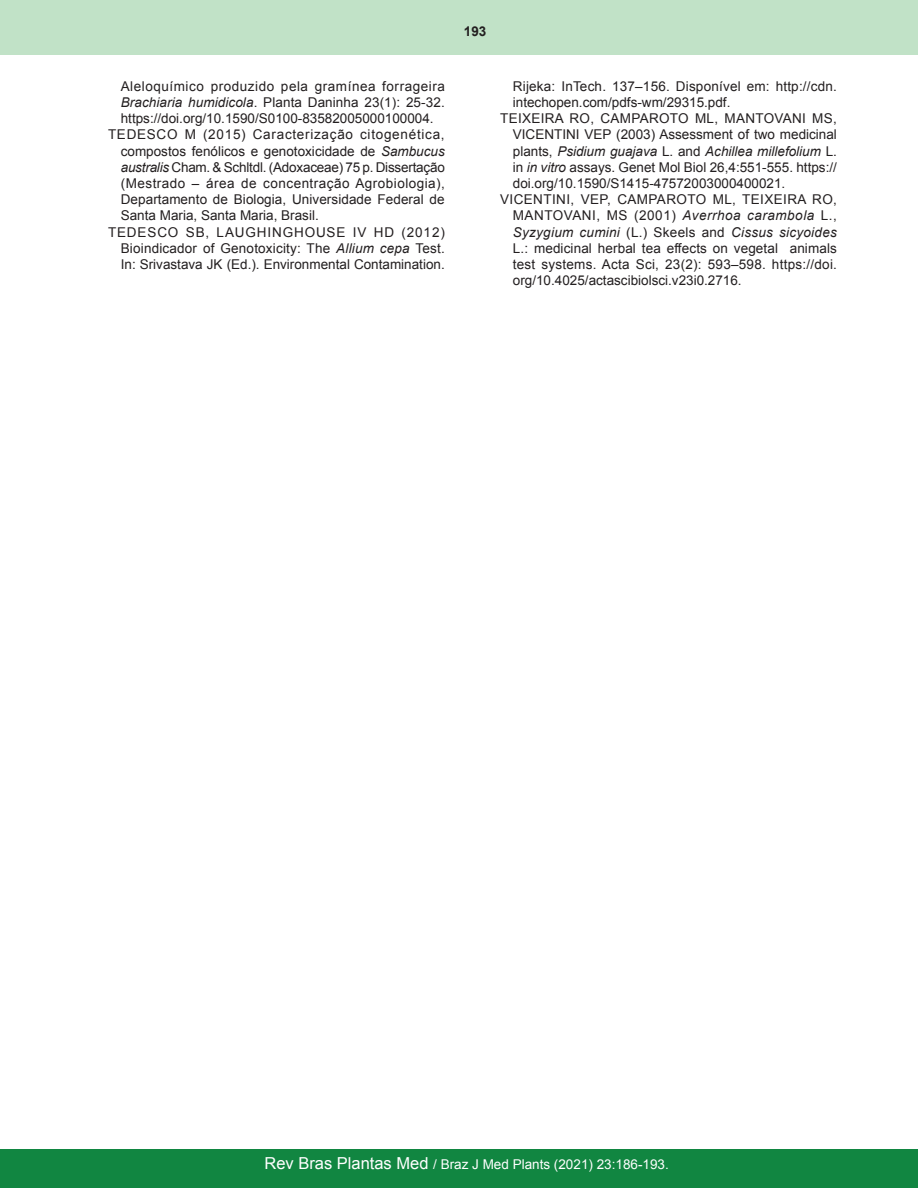
<style>
.page{position:relative;width:918px;height:1188px;background:#fff}
.page>*{position:absolute;margin:0;border:0;box-sizing:border-box;transform-origin:0 0}
.a-biblio{font:13.5px/16.2px "Arial";color:#231f20;text-align:justify}
.t1{font:13.5px "Arial";color:#fff}
.t2{font:700 13.5px "Arial";color:#231f20}
.s1{font-style:italic}
.s2{font-size:16.5px}
.s3{font-style:inherit}
</style>
<div class="page">
<div style="left:0;top:0;width:918px;height:55px;background:#c1e2c7"></div>
<div style="left:0;top:1149px;width:918px;height:39px;background:#118641"></div>
<p class="a-biblio" style="left:121px;top:78px;width:326px">Aleloquímico produzido pela gramínea forrageira <span class="s1">Brachiaria humidicola</span>. Planta Daninha 23(1): 25-32. https://doi.org/10.1590/S0100-83582005000100004.</p>
<p class="a-biblio" style="left:121px;top:127px;width:326px;text-indent:-13px">TEDESCO M (2015) Caracterização citogenética, compostos fenólicos e genotoxicidade de <span class="s1">Sambucus australis</span> Cham. &amp; Schltdl. (Adoxaceae) 75 p. Dissertação (Mestrado – área de concentração Agrobiologia), Departamento de Biologia, Universidade Federal de Santa Maria, Santa Maria, Brasil.</p>
<p class="a-biblio" style="left:121px;top:224px;width:326px;text-indent:-13px">TEDESCO SB, LAUGHINGHOUSE IV HD (2012)<br>Bioindicador of Genotoxicity: The <span class="s1">Allium cepa</span> Test.<br>In: Srivastava JK (Ed.). Environmental Contamination.</p>
<p class="t2" style="left:464px;top:22px;width:24px">193</p>
<p class="a-biblio" style="left:513px;top:78px;width:326px">Rijeka: InTech. 137–156. Disponível em: http://cdn. intechopen.com/pdfs-wm/29315.pdf.</p>
<p class="a-biblio" style="left:513px;top:111px;width:326px;text-indent:-13px">TEIXEIRA RO, CAMPAROTO ML, MANTOVANI MS, VICENTINI VEP (2003) Assessment of two medicinal plants, <span class="s1">Psidium guajava</span> L. and <span class="s1">Achillea millefolium</span> L. in <span class="s1">in vitro</span> assays. Genet Mol Biol 26,4:551-555. https:// doi.org/10.1590/S1415-47572003000400021.</p>
<p class="a-biblio" style="left:513px;top:192px;width:326px;text-indent:-13px">VICENTINI, VEP, CAMPAROTO ML, TEIXEIRA RO, MANTOVANI, MS (2001) <span class="s1">Averrhoa carambola</span> L., <span class="s1">Syzygium cumini</span> (L.) Skeels and <span class="s1">Cissus sicyoides </span>L.: medicinal herbal tea effects on vegetal animals test systems. Acta Sci, 23(2): 593–598. https://doi. org/10.4025/actascibiolsci.v23i0.2716.</p>
<p class="t1" style="left:264px;top:1155px;width:406px"><span class="s2">Rev Bras Plantas Med</span> / Braz J Med Plants (20<span class="s3">21</span>) 2<span class="s3">3</span>:<span class="s3">186-193</span>.</p>
</div>
